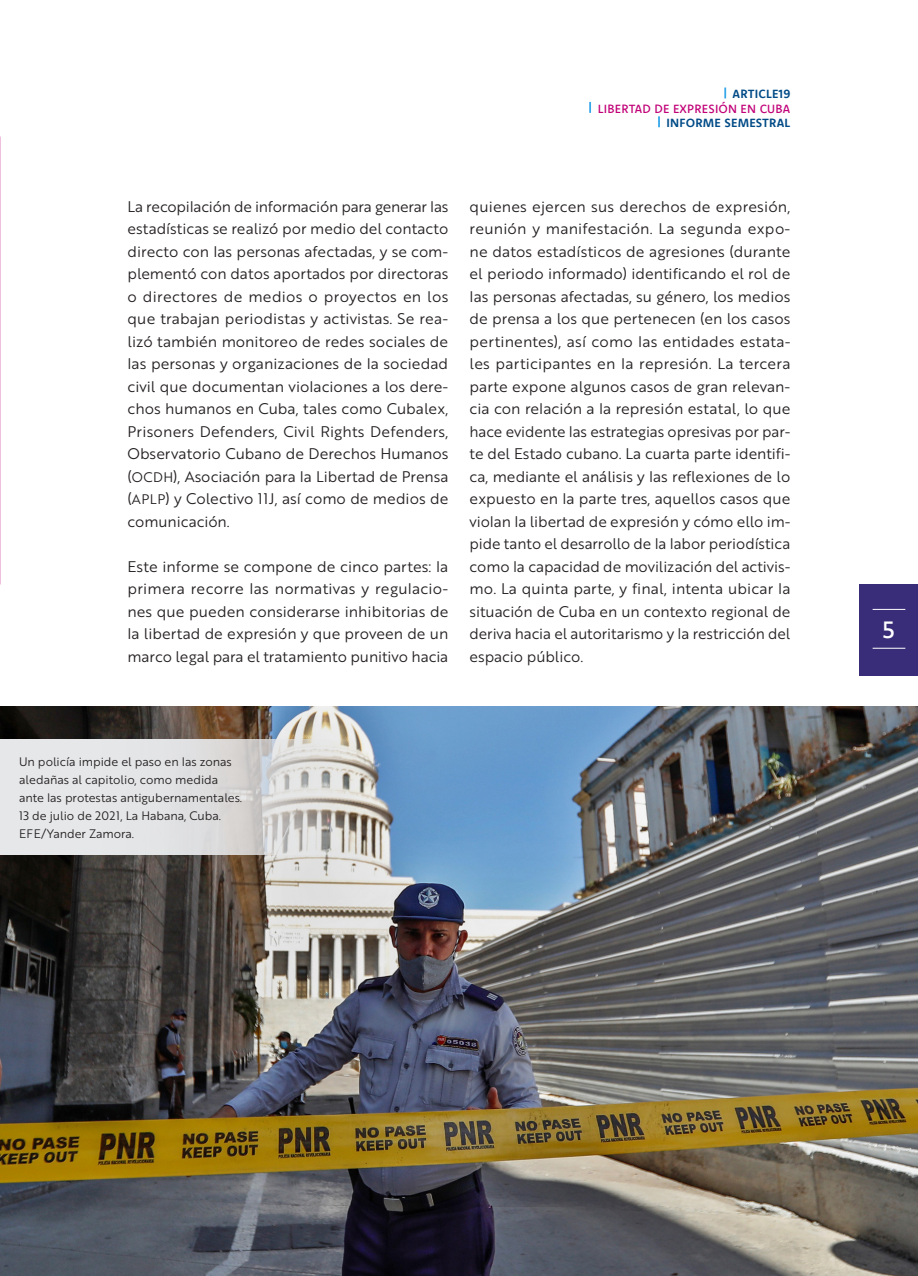
<style>
.page{position:relative;width:918px;height:1276px;background:#fff}
.page>*{position:absolute;margin:0;border:0;box-sizing:border-box;transform-origin:0 0}
.t1{font:500 24px "Komet";color:#fff}
._0_Cuerpo_de_texto{font:15px/22.5px "Brother 1816 Book";letter-spacing:-.005em;color:#231f20;text-align:justify}
._0_Cuerpo_de_texto-2{font:12px/18px "Brother 1816 Book";letter-spacing:-.005em;color:#231f20}
.t2{font:700 12px "Komet";letter-spacing:.02em;color:#004b87}
.t3{font:500 12px "Komet";letter-spacing:.02em;color:#c10077}
.s1{font-family:"Brother 1816 Book SC900";font-size:13.5px}
</style>
<div class="page">
<div style="left:860px;top:584px;width:58px;height:92px;background:#392d7a"></div>
<hr style="left:873px;top:648px;width:32px;height:1px;background:#fff">
<hr style="left:873px;top:609px;width:32px;height:1px;background:#fff">
<svg style="left:724px;top:87px;width:2px;height:11px"></svg>
<svg style="left:589px;top:102px;width:2px;height:11px"></svg>
<svg style="left:658px;top:116px;width:2px;height:11px"></svg>
<img style="left:0;top:706px;width:918px;height:570px">
<svg style="left:0;top:739px;width:356px;height:116px;background:#dcdbdb"></svg>
<img style="left:0;top:136px;width:1px;height:448px">
<p class="t2" style="left:733px;top:86px;width:59px">ARTICLE19</p>
<p class="t3" style="left:598px;top:101px;width:194px">LIBERTAD DE EXPRESIÓN EN CUBA</p>
<p class="t2" style="left:666px;top:115px;width:125px">INFORME SEMESTRAL</p>
<p class="_0_Cuerpo_de_texto" style="left:128px;top:194px;width:322px">La recopilación de información para generar las estadísticas se realizó por medio del contacto directo con las personas afectadas, y se com&shy;plementó con datos aportados por directoras o directores de medios o proyectos en los que trabajan periodistas y activistas. Se rea&shy;lizó también monitoreo de redes sociales de las personas y organizaciones de la sociedad civil que documentan violaciones a los dere&shy;chos humanos en Cuba, tales como Cubalex, Prisoners Defenders, Civil Rights Defenders, Observatorio Cubano de Derechos Humanos (<span class="s1">OCDH</span>), Asociación para la Libertad de Prensa (<span class="s1">APLP</span>) y Colectivo 11J, así como de medios de comunicación.</p>
<p class="_0_Cuerpo_de_texto" style="left:128px;top:554px;width:322px">Este informe se compone de cinco partes: la primera recorre las normativas y regulacio&shy;nes que pueden considerarse inhibitorias de la libertad de expresión y que proveen de un marco legal para el tratamiento punitivo hacia</p>
<p class="_0_Cuerpo_de_texto" style="left:470px;top:194px;width:323px">quienes ejercen sus derechos de expresión, reunión y manifestación. La segunda expo&shy;ne datos estadísticos de agresiones (durante el periodo informado) identificando el rol de las personas afectadas, su género, los medios de prensa a los que pertenecen (en los casos pertinentes), así como las entidades estata&shy;les participantes en la represión. La tercera parte expone algunos casos de gran relevan&shy;cia con relación a la represión estatal, lo que hace evidente las estrategias opresivas por par&shy;te del Estado cubano. La cuarta parte identifi&shy;ca, mediante el análisis y las reflexiones de lo expuesto en la parte tres, aquellos casos que violan la libertad de expresión y cómo ello im&shy;pide tanto el desarrollo de la labor periodística como la capacidad de movilización del activis&shy;mo. La quinta parte, y final, intenta ubicar la situación de Cuba en un contexto regional de deriva hacia el autoritarismo y la restricción del espacio público.</p>
<p class="_0_Cuerpo_de_texto-2" style="left:19px;top:752px;width:225px">Un policía impide el paso en las zonas aledañas al capitolio, como medida ante las protestas antigubernamentales.<br>13 de julio de 2021, La Habana, Cuba.<br>EFE/Yander Zamora.</p>
<h1 class="t1" style="left:882px;top:614px;width:14px">5</h1>
</div>
